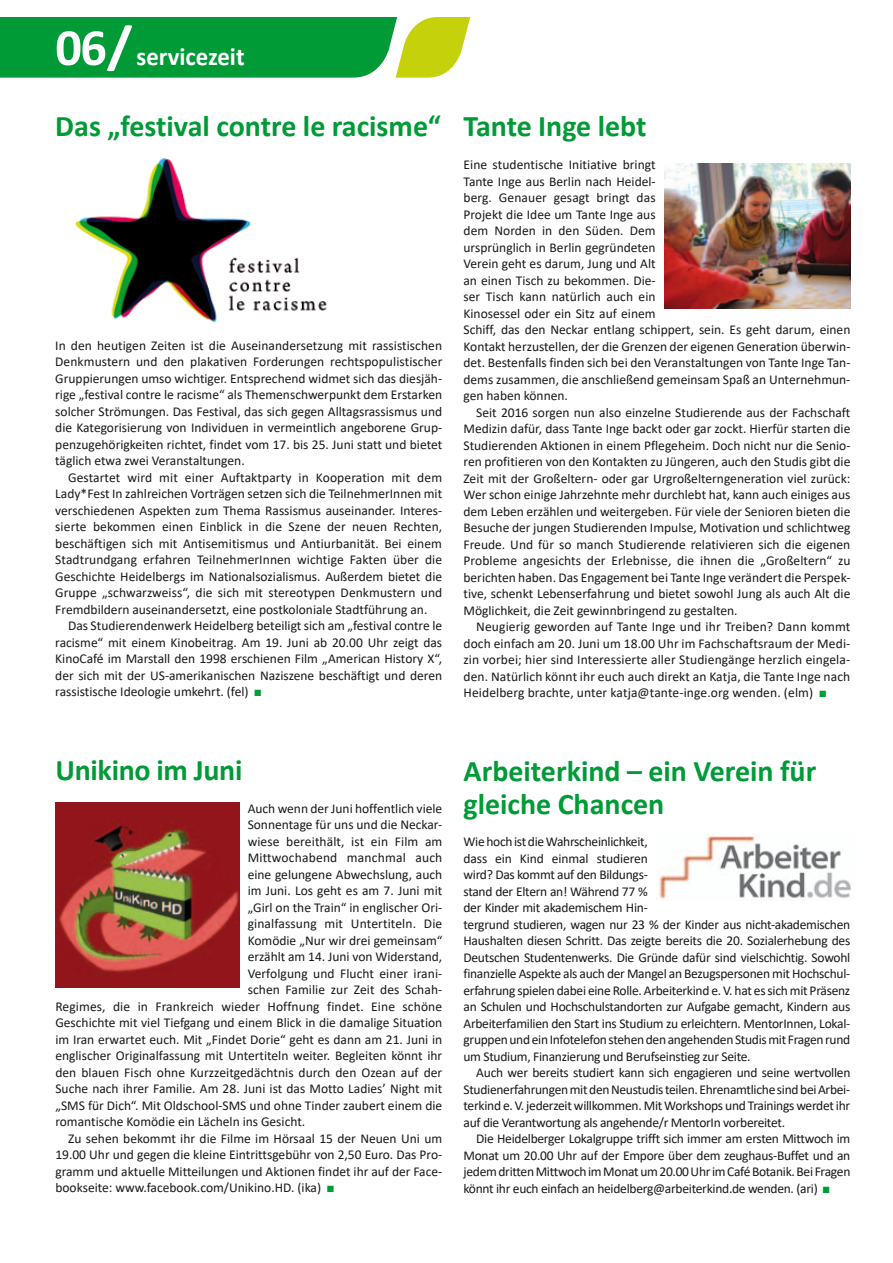
<style>
.page{position:relative;width:893px;height:1263px;background:#fff}
.page>*{position:absolute;margin:0;border:0;box-sizing:border-box;transform-origin:0 0}
.t1{font:700 30px/33px "Calibri";color:#009a36}
.t2{font:700 25.5px "Calibri";color:#fff}
.t3{font:13.5px/16.5px "Calibri";color:#1a171c;text-align:justify}
.t4{font:13.5px/16.5px "Calibri";letter-spacing:-.02em;color:#1a171c}
.s1{font-size:52.5px}
</style>
<div class="page">
<svg style="left:0;top:17px;width:470px;height:61px;background:#27a73e"></svg>
<img style="left:76px;top:158px;width:251px;height:165px">
<img style="left:55px;top:803px;width:184px;height:184px">
<img style="left:664px;top:164px;width:186px;height:145px">
<img style="left:659px;top:835px;width:192px;height:66px">
<h2 class="t2" style="left:55px;top:38px;width:191px"><span class="s1">06/</span>servicezeit</h2>
<h1 class="t1" style="left:55px;top:109px;width:387px">Das „festival contre le racisme“</h1>
<p class="t3" style="left:55px;top:337px;width:389px">In den heutigen Zeiten ist die Auseinandersetzung mit rassistischen Denkmustern und den plakativen Forderungen rechtspopulistischer Gruppierungen umso wichtiger. Entsprechend widmet sich das diesjäh&shy;rige „festival contre le racisme“ als Themenschwerpunkt dem Erstarken solcher Strömungen. Das Festival, das sich gegen Alltagsrassismus und die Kategorisierung von Individuen in vermeintlich angeborene Grup&shy;penzugehörigkeiten richtet, findet vom 17. bis 25. Juni statt und bietet täglich etwa zwei Veranstaltungen.</p>
<p class="t3" style="left:55px;top:469px;width:389px;text-indent:13px">Gestartet wird mit einer Auftaktparty in Kooperation mit dem Lady*Fest In zahlreichen Vorträgen setzen sich die TeilnehmerInnen mit verschiedenen Aspekten zum Thema Rassismus auseinander. Interes&shy;sierte bekommen einen Einblick in die Szene der neuen Rechten, beschäftigen sich mit Antisemitismus und Antiurbanität. Bei einem Stadtrundgang erfahren TeilnehmerInnen wichtige Fakten über die Geschichte Heidelbergs im Nationalsozialismus. Außerdem bietet die Gruppe „schwarzweiss“, die sich mit stereotypen Denkmustern und Fremdbildern auseinandersetzt, eine postkoloniale Stadtführung an.</p>
<p class="t3" style="left:55px;top:617px;width:388px;text-indent:13px">Das Studierendenwerk Heidelberg beteiligt sich am „festival contre le racisme“ mit einem Kinobeitrag. Am 19. Juni ab 20.00 Uhr zeigt das KinoCafé im Marstall den 1998 erschienen Film „American History X“, der sich mit der US-amerikanischen Naziszene beschäftigt und deren rassistische Ideologie umkehrt. (fel)</p>
<h1 class="t1" style="left:463px;top:109px;width:185px">Tante Inge lebt</h1>
<p class="t3" style="left:463px;top:156px;width:388px;text-align:left">Eine studentische Initiative bringt<br>Tante Inge aus Berlin nach Heidel-<br>berg. Genauer gesagt bringt das<br>Projekt die Idee um Tante Inge aus<br>dem Norden in den Süden. Dem<br>ursprünglich in Berlin gegründeten<br>Verein geht es darum, Jung und Alt<br>an einen Tisch zu bekommen. Die-<br>ser Tisch kann natürlich auch ein<br>Kinosessel oder ein Sitz auf einem<br>Schiff, das den Neckar entlang schippert, sein. Es geht darum, einen Kontakt herzustellen, der die Grenzen der eigenen Generation überwin&shy;det. Bestenfalls finden sich bei den Veranstaltungen von Tante Inge Tan&shy;dems zusammen, die anschließend gemeinsam Spaß an Unternehmun&shy;gen haben können.</p>
<p class="t3" style="left:463px;top:404px;width:388px;text-indent:13px">Seit 2016 sorgen nun also einzelne Studierende aus der Fachschaft Medizin dafür, dass Tante Inge backt oder gar zockt. Hierfür starten die Studierenden Aktionen in einem Pflegeheim. Doch nicht nur die Senio&shy;ren profitieren von den Kontakten zu Jüngeren, auch den Studis gibt die Zeit mit der Großeltern- oder gar Urgroßelterngeneration viel zurück:<br>Wer schon einige Jahrzehnte mehr durchlebt hat, kann auch einiges aus dem Leben erzählen und weitergeben. Für viele der Senioren bieten die Besuche der jungen Studierenden Impulse, Motivation und schlichtweg Freude. Und für so manch Studierende relativieren sich die eigenen Probleme angesichts der Erlebnisse, die ihnen die „Großeltern“ zu berichten haben. Das Engagement bei Tante Inge verändert die Perspek&shy;tive, schenkt Lebenserfahrung und bietet sowohl Jung als auch Alt die Möglichkeit, die Zeit gewinnbringend zu gestalten.</p>
<p class="t3" style="left:463px;top:618px;width:388px;text-indent:13px">Neugierig geworden auf Tante Inge und ihr Treiben? Dann kommt doch einfach am 20. Juni um 18.00 Uhr im Fachschaftsraum der Medi&shy;zin vorbei; hier sind Interessierte aller Studiengänge herzlich eingela&shy;den. Natürlich könnt ihr euch auch direkt an Katja, die Tante Inge nach Heidelberg brachte, unter katja@tante-inge.org wenden. (elm)</p>
<h1 class="t1" style="left:55px;top:753px;width:189px">Unikino im Juni</h1>
<p class="t3" style="left:248px;top:799px;width:196px">Auch wenn der Juni hoffentlich viele</p>
<p class="t3" style="left:248px;top:816px;width:196px">Sonnentage für uns und die Neckar-</p>
<p class="t3" style="left:248px;top:832px;width:196px">wiese bereithält, ist ein Film am</p>
<p class="t3" style="left:248px;top:849px;width:196px">Mittwochabend manchmal auch</p>
<p class="t3" style="left:248px;top:865px;width:196px">eine gelungene Abwechslung, auch</p>
<p class="t3" style="left:248px;top:882px;width:196px">im Juni. Los geht es am 7. Juni mit</p>
<p class="t3" style="left:248px;top:898px;width:196px">„Girl on the Train“ in englischer Ori-</p>
<p class="t3" style="left:248px;top:915px;width:196px">ginalfassung mit Untertiteln. Die</p>
<p class="t3" style="left:248px;top:931px;width:196px">Komödie „Nur wir drei gemeinsam“</p>
<p class="t3" style="left:248px;top:948px;width:196px">erzählt am 14. Juni von Widerstand,</p>
<p class="t3" style="left:248px;top:964px;width:196px">Verfolgung und Flucht einer irani-</p>
<p class="t3" style="left:248px;top:981px;width:196px">schen Familie zur Zeit des Schah-</p>
<p class="t3" style="left:55px;top:997px;width:388px">Regimes, die in Frankreich wieder Hoffnung findet. Eine schöne</p>
<p class="t3" style="left:55px;top:1014px;width:388px">Geschichte mit viel Tiefgang und einem Blick in die damalige Situation</p>
<p class="t3" style="left:55px;top:1030px;width:388px">im Iran erwartet euch. Mit „Findet Dorie“ geht es dann am 21. Juni in</p>
<p class="t3" style="left:55px;top:1047px;width:388px">englischer Originalfassung mit Untertiteln weiter. Begleiten könnt ihr</p>
<p class="t3" style="left:55px;top:1063px;width:388px">den blauen Fisch ohne Kurzzeitgedächtnis durch den Ozean auf der</p>
<p class="t3" style="left:55px;top:1080px;width:388px">Suche nach ihrer Familie. Am 28. Juni ist das Motto Ladies’ Night mit</p>
<p class="t3" style="left:55px;top:1096px;width:388px">„SMS für Dich“. Mit Oldschool-SMS und ohne Tinder zaubert einem die</p>
<p class="t3" style="left:55px;top:1113px;width:251px">romantische Komödie ein Lächeln ins Gesicht.</p>
<p class="t3" style="left:68px;top:1129px;width:376px">Zu sehen bekommt ihr die Filme im Hörsaal 15 der Neuen Uni um</p>
<p class="t3" style="left:55px;top:1146px;width:388px">19.00 Uhr und gegen die kleine Eintrittsgebühr von 2,50 Euro. Das Pro-</p>
<p class="t3" style="left:55px;top:1162px;width:388px">gramm und aktuelle Mitteilungen und Aktionen findet ihr auf der Face-</p>
<p class="t3" style="left:55px;top:1179px;width:267px">bookseite: www.facebook.com/Unikino.HD. (ika)</p>
<h1 class="t1" style="left:463px;top:754px;width:354px">Arbeiterkind – ein Verein für gleiche Chancen</h1>
<p class="t4" style="left:463px;top:833px;width:388px">Wie hoch ist die Wahrscheinlichkeit,<br>dass ein Kind einmal studieren<br>wird? Das kommt auf den Bildungs-<br>stand der Eltern an! Während 77 %<br>der Kinder mit akademischem Hin-<br>tergrund studieren, wagen nur 23 % der Kinder aus nicht-akademischen Haushalten diesen Schritt. Das zeigte bereits die 20. Sozialerhebung des Deutschen Studentenwerks. Die Gründe dafür sind vielschichtig. Sowohl finanzielle Aspekte als auch der Mangel an Bezugspersonen mit Hochschul&shy;erfahrung spielen dabei eine Rolle. Arbeiterkind e. V. hat es sich mit Präsenz an Schulen und Hochschulstandorten zur Aufgabe gemacht, Kindern aus Arbeiterfamilien den Start ins Studium zu erleichtern. MentorInnen, Lokal&shy;gruppen und ein Infotelefon stehen den angehenden Studis mit Fragen rund um Studium, Finanzierung und Berufseinstieg zur Seite.</p>
<p class="t3" style="left:463px;top:1064px;width:388px;text-indent:13px">Auch wer bereits studiert kann sich engagieren und seine wertvollen Studienerfahrungen mit den Neustudis teilen. Ehrenamtliche sind bei Arbei&shy;terkind e. V. jederzeit willkommen. Mit Workshops und Trainings werdet ihr auf die Verantwortung als angehende/r MentorIn vorbereitet.</p>
<p class="t3" style="left:463px;top:1130px;width:388px;text-indent:13px">Die Heidelberger Lokalgruppe trifft sich immer am ersten Mittwoch im Monat um 20.00 Uhr auf der Empore über dem zeughaus-Buffet und an jedem dritten Mittwoch im Monat um 20.00 Uhr im Café Botanik. Bei Fragen könnt ihr euch einfach an heidelberg@arbeiterkind.de wenden. (ari)</p>
</div>
